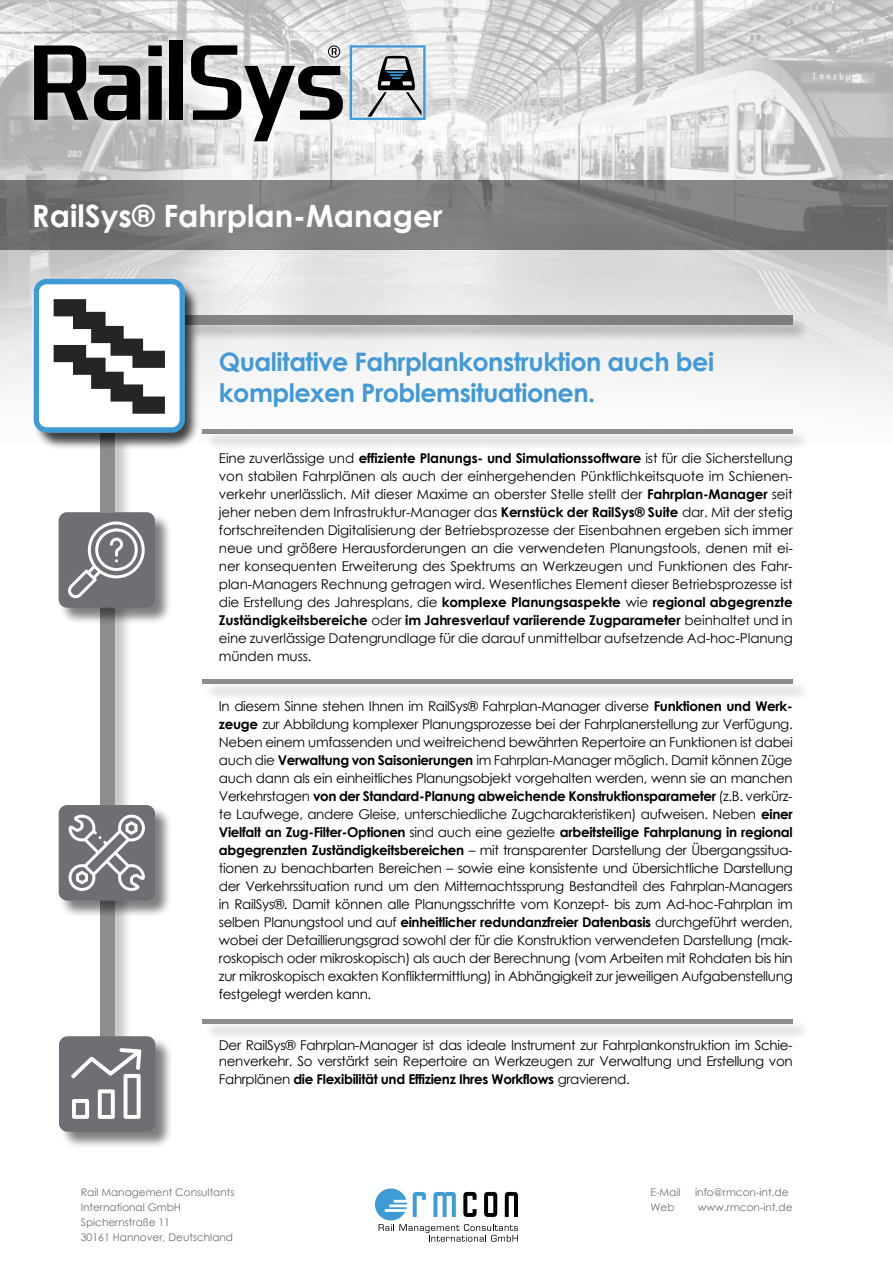
<style>
.page{position:relative;width:893px;height:1263px;background:#fff}
.page>*{position:absolute;margin:0;border:0;box-sizing:border-box;transform-origin:0 0}
.t1{font:700 30.75px "Century Gothic";color:#fff}
.t2{font:700 25.5px/30.6px "Century Gothic";letter-spacing:-.02em;color:#4299d5}
.t3{font:13.5px/18px "Century Gothic";letter-spacing:-.025em;color:#000;text-align:justify}
.t4{font:700 13.5px "Century Gothic";letter-spacing:-.025em;color:#000}
.t5{font:10.5px/15px "Century Gothic";color:#706f6f}
.s1{font-weight:700}
.s2{font-weight:400}
</style>
<div class="page">
<img style="left:0;top:0;width:893px;height:1127px">
<div style="left:101px;top:884px;width:31px;height:169px;background:#000;opacity:.5"></div>
<div style="left:100px;top:884px;width:15px;height:152px;background:#8d8d8e"></div>
<div style="left:101px;top:600px;width:31px;height:222px;background:#000;opacity:.5"></div>
<div style="left:100px;top:599px;width:15px;height:206px;background:#8d8d8e"></div>
<div style="left:101px;top:434px;width:31px;height:95px;background:#000;opacity:.5"></div>
<div style="left:100px;top:433px;width:15px;height:79px;background:#8d8d8e"></div>
<div style="left:184px;top:315px;width:626px;height:27px;background:#000;opacity:.5"></div>
<div style="left:184px;top:315px;width:609px;height:9px;background:#808081"></div>
<div style="left:33px;top:279px;width:167px;height:170px;background:#000;opacity:.75"></div>
<svg style="left:375px;top:1188px;width:143px;height:54px"></svg>
<svg style="left:0;top:181px;width:893px;height:69px;background:#7a7a7a"></svg>
<div style="left:59px;top:512px;width:114px;height:113px;background:#000;opacity:.5"></div>
<div style="left:59px;top:512px;width:96px;height:96px;background:#6f6e74;border-radius:9px"></div>
<div style="left:203px;top:429px;width:607px;height:22px;background:#000;opacity:.5"></div>
<hr style="left:202px;top:429px;width:591px;height:4px;background:#8c8c8c">
<div style="left:59px;top:805px;width:114px;height:113px;background:#000;opacity:.5"></div>
<div style="left:59px;top:805px;width:96px;height:95px;background:#6f6e74;border-radius:9px"></div>
<div style="left:203px;top:680px;width:607px;height:21px;background:#f0f0f0"></div>
<hr style="left:202px;top:680px;width:591px;height:4px;background:#8d8d8e">
<div style="left:60px;top:1036px;width:113px;height:113px;background:#000;opacity:.5"></div>
<div style="left:59px;top:1036px;width:96px;height:96px;background:#6f6e74;border-radius:9px"></div>
<svg style="left:71px;top:1048px;width:70px;height:71px"></svg>
<div style="left:203px;top:1020px;width:607px;height:21px;background:#000;opacity:.5"></div>
<div style="left:202px;top:1019px;width:591px;height:5px;background:#8d8d8e"></div>
<svg style="left:68px;top:814px;width:77px;height:77px"></svg>
<svg style="left:68px;top:521px;width:77px;height:77px"></svg>
<svg style="left:34px;top:279px;width:151px;height:154px"></svg>
<div style="left:24px;top:31px;width:411px;height:120px;background:#fff;opacity:.8"></div>
<svg style="left:34px;top:46px;width:54px;height:74px;background:#555"></svg>
<svg style="left:94px;top:66px;width:46px;height:54px;background:#474747"></svg>
<svg style="left:148px;top:46px;width:14px;height:74px"></svg>
<div style="left:170px;top:41px;width:13px;height:79px;background:#000"></div>
<svg style="left:191px;top:45px;width:152px;height:96px"></svg>
<svg style="left:350px;top:45px;width:76px;height:75px;background:#abb7bf"></svg>
<h1 class="t1" style="left:32px;top:192px;width:412px">RailSys® Fahrplan-Manager</h1>
<h2 class="t2" style="left:219px;top:345px;width:497px">Qualitative Fahrplankonstruktion auch bei komplexen Problemsituationen.</h2>
<p class="t3" style="left:219px;top:449px;width:575px">Eine zuverlässige und <span class="s1">effiziente Planungs- und Simulationssoftware</span> ist für die Sicherstellung von stabilen Fahrplänen als auch der einhergehenden Pünktlichkeitsquote im Schienen&shy;verkehr unerlässlich. Mit dieser Maxime an oberster Stelle stellt der <span class="s1">Fahrplan-Manager</span> seit jeher neben dem Infrastruktur-Manager das <span class="s1">Kernstück der RailSys® Suite</span> dar. Mit der stetig fortschreitenden Digitalisierung der Betriebsprozesse der Eisenbahnen ergeben sich immer neue und größere Herausforderungen an die verwendeten Planungstools, denen mit ei&shy;ner konsequenten Erweiterung des Spektrums an Werkzeugen und Funktionen des Fahr&shy;plan-Managers Rechnung getragen wird. Wesentliches Element dieser Betriebsprozesse ist die Erstellung des Jahresplans, die <span class="s1">komplexe Planungsaspekte</span> wie <span class="s1">regional abgegrenzte Zuständigkeitsbereiche</span> oder <span class="s1">im Jahresverlauf variierende Zugparameter</span> beinhaltet und in eine zuverlässige Datengrundlage für die darauf unmittelbar aufsetzende Ad-hoc-Planung münden muss.</p>
<p class="t3" style="left:219px;top:697px;width:575px">In diesem Sinne stehen Ihnen im RailSys® Fahrplan-Manager diverse <span class="s1">Funktionen und Werk&shy;zeuge</span> zur Abbildung komplexer Planungsprozesse bei der Fahrplanerstellung zur Verfügung.<br>Neben einem umfassenden und weitreichend bewährten Repertoire an Funktionen ist dabei auch die <span class="s1">Verwaltung von Saisonierungen</span> im Fahrplan-Manager möglich. Damit können Züge auch dann als ein einheitliches Planungsobjekt vorgehalten werden, wenn sie an manchen Verkehrstagen <span class="s1">von der Standard-Planung abweichende Konstruktionsparameter</span> (z.B. verkürz&shy;te Laufwege, andere Gleise, unterschiedliche Zugcharakteristiken) aufweisen. Neben <span class="s1">einer Vielfalt an Zug-Filter-Optionen</span> sind auch eine gezielte <span class="s1">arbeitsteilige Fahrplanung in regional abgegrenzten Zuständigkeitsbereichen</span> – mit transparenter Darstellung der Übergangssitua&shy;tionen zu benachbarten Bereichen – sowie eine konsistente und übersichtliche Darstellung der Verkehrssituation rund um den Mitternachtssprung Bestandteil des Fahrplan-Managers in RailSys®. Damit können alle Planungsschritte vom Konzept- bis zum Ad-hoc-Fahrplan im selben Planungstool und auf <span class="s1">einheitlicher redundanzfreier Datenbasis</span> durchgeführt werden, wobei der Detaillierungsgrad sowohl der für die Konstruktion verwendeten Darstellung (mak&shy;roskopisch oder mikroskopisch) als auch der Berechnung (vom Arbeiten mit Rohdaten bis hin zur mikroskopisch exakten Konfliktermittlung) in Abhängigkeit zur jeweiligen Aufgabenstellung festgelegt werden kann.</p>
<p class="t3" style="left:219px;top:1036px;width:575px;line-height:16.2px">Der RailSys® Fahrplan-Manager ist das ideale Instrument zur Fahrplankonstruktion im Schie&shy;nenverkehr. So verstärkt sein Repertoire an Werkzeugen zur Verwaltung und Erstellung von</p>
<p class="t4" style="left:219px;top:1069px;width:412px"><span class="s2">Fahrplänen</span> die Flexibilität und Effizienz Ihres Workflows <span class="s2">gravierend.</span></p>
<p class="t5" style="left:81px;top:1185px;width:155px">Rail Management Consultants<br>International GmbH<br>Spichernstraße 11<br>30161 Hannover, Deutschland</p>
<p class="t5" style="left:650px;top:1185px;width:32px">E-Mail</p>
<p class="t5" style="left:695px;top:1185px;width:95px">info@rmcon-int.de</p>
<p class="t5" style="left:650px;top:1200px;width:26px">Web</p>
<p class="t5" style="left:698px;top:1200px;width:96px">www.rmcon-int.de</p>
</div>
